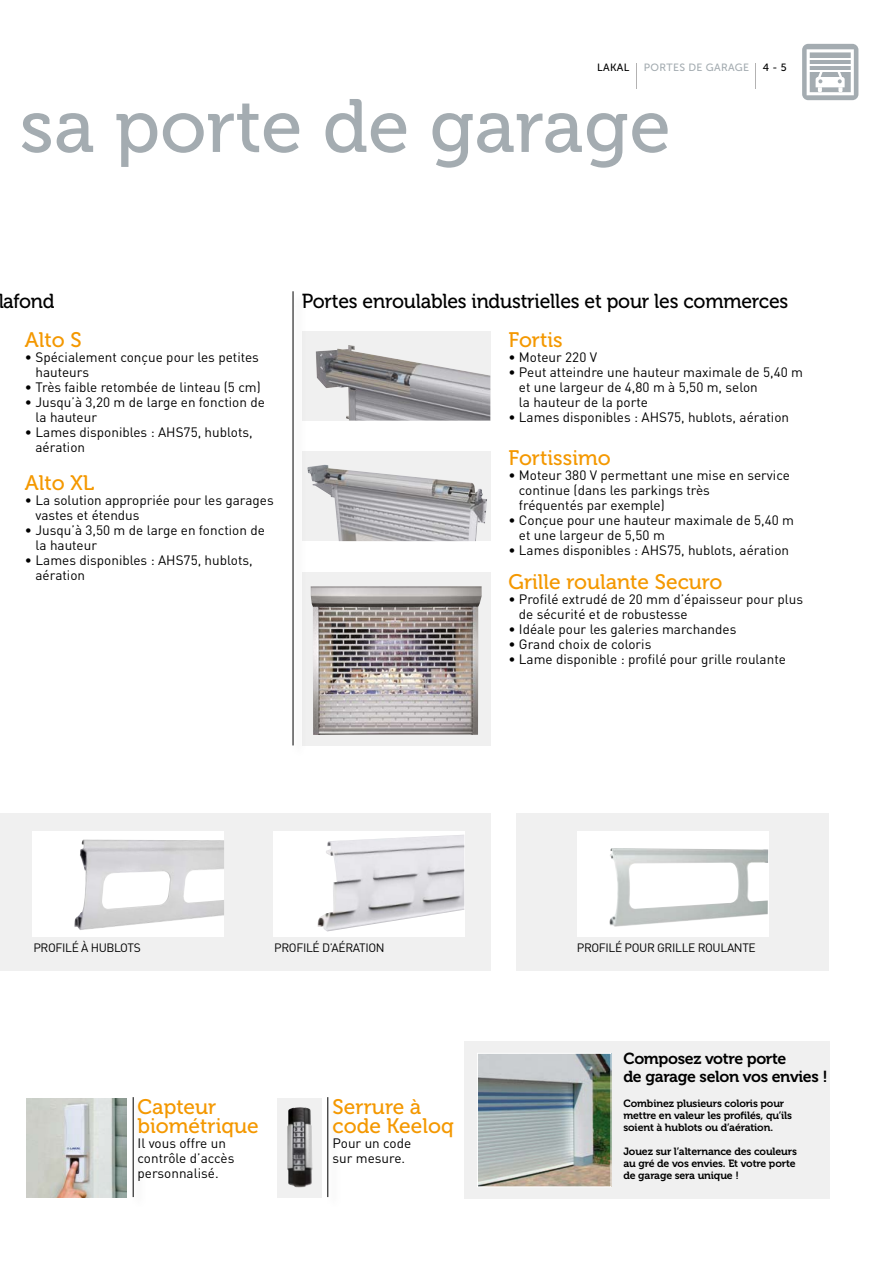
<style>
.page{position:relative;width:893px;height:1263px;background:#fff}
.page>*{position:absolute;margin:0;border:0;box-sizing:border-box;transform-origin:0 0}
.t1{font:75px "Museo 500";color:#a4acb1}
.t2{font:21px/19.5px "Museo 500";color:#f49800}
.t3{font:20.25px "Museo 500";letter-spacing:-.01em;color:#000;scale:.96 1}
.t4{font:15.9px/18px "Museo 700";letter-spacing:-.02em;color:#000}
.t5{font:13.5px/15px "DIN";color:#000}
.t6{font:12px "DIN";letter-spacing:-.03em;color:#000}
.t7{font:10.5px/12px "Museo 700";letter-spacing:-.01em;color:#000}
.t8{font:10.5px "Museo Sans 500";letter-spacing:.03em;color:#a4acb1}
.t9{font:10.5px "Museo Sans 500";letter-spacing:.03em;color:#000}
</style>
<div class="page">
<div style="left:0;top:813px;width:490px;height:157px;background:#f0f0f0"></div>
<div style="left:516px;top:813px;width:313px;height:157px;background:#f0f0f0"></div>
<div style="left:464px;top:1041px;width:366px;height:158px;background:#f0f0f0"></div>
<hr style="left:133px;top:1097px;width:1px;height:100px;background:#000">
<hr style="left:327px;top:1097px;width:1px;height:100px;background:#000">
<svg style="left:636px;top:63px;width:1px;height:26px"></svg>
<svg style="left:755px;top:63px;width:1px;height:26px"></svg>
<div style="left:802px;top:44px;width:56px;height:56px;background:#a4acb1;border-radius:6px"></div>
<svg style="left:807px;top:49px;width:47px;height:46px"></svg>
<div style="left:302px;top:331px;width:188px;height:90px;background:#f0f0f0"></div>
<img style="left:316px;top:345px;width:174px;height:76px">
<div style="left:302px;top:451px;width:188px;height:90px;background:#f0f0f0"></div>
<img style="left:308px;top:465px;width:179px;height:76px">
<div style="left:302px;top:572px;width:188px;height:173px;background:#f0f0f0"></div>
<img style="left:311px;top:586px;width:171px;height:149px">
<div style="left:290px;top:290px;width:18px;height:469px;background:#000;opacity:.3"></div>
<hr style="left:293px;top:291px;width:1px;height:454px;background:#000">
<div style="left:33px;top:831px;width:191px;height:106px;background:#fff"></div>
<img style="left:74px;top:839px;width:150px;height:91px">
<div style="left:273px;top:831px;width:191px;height:106px;background:#fff"></div>
<img style="left:318px;top:835px;width:146px;height:96px">
<div style="left:577px;top:831px;width:191px;height:106px;background:#fff"></div>
<img style="left:609px;top:848px;width:159px;height:79px">
<img style="left:27px;top:1098px;width:100px;height:100px">
<div style="left:278px;top:1098px;width:44px;height:100px;background:#f0f0f0"></div>
<img style="left:287px;top:1107px;width:26px;height:80px">
<img style="left:479px;top:1055px;width:130px;height:130px">
<div style="left:477px;top:1053px;width:134px;height:134px;border:1px solid #fff"></div>
<p class="t9" style="left:597px;top:62px;width:34px">LAKAL</p>
<p class="t8" style="left:644px;top:62px;width:107px">PORTES DE GARAGE</p>
<p class="t9" style="left:763px;top:62px;width:25px">4 - 5</p>
<h1 class="t1" style="left:20px;top:85px;width:653px">sa porte de garage</h1>
<h3 class="t3" style="left:-2px;top:290px;width:60px">lafond</h3>
<h3 class="t3" style="left:302px;top:290px;width:508px">Portes enroulables industrielles et pour les commerces</h3>
<h2 class="t2" style="left:25px;top:330px;width:58px">Alto S</h2>
<p class="t5" style="left:36px;top:349px;width:225px;text-indent:-11px">• Spécialement conçue pour les petites hauteurs</p>
<p class="t5" style="left:25px;top:379px;width:237px">• Très faible retombée de linteau (5 cm)</p>
<p class="t5" style="left:36px;top:394px;width:231px;text-indent:-11px">• Jusqu’à 3,20 m de large en fonction de la hauteur</p>
<p class="t5" style="left:36px;top:424px;width:219px;text-indent:-11px">• Lames disponibles : AHS75, hublots, aération</p>
<h2 class="t2" style="left:508px;top:330px;width:56px">Fortis</h2>
<p class="t5" style="left:508px;top:349px;width:90px">• Moteur 220 V</p>
<p class="t5" style="left:519px;top:364px;width:286px;text-indent:-11px">• Peut atteindre une hauteur maximale de 5,40 m et une largeur de 4,80 m à 5,50 m, selon<br>la hauteur de la porte</p>
<p class="t5" style="left:508px;top:409px;width:282px">• Lames disponibles : AHS75, hublots, aération</p>
<h2 class="t2" style="left:508px;top:448px;width:104px">Fortissimo</h2>
<p class="t5" style="left:519px;top:467px;width:273px;text-indent:-11px">• Moteur 380 V permettant une mise en service continue (dans les parkings très<br>fréquentés par exemple)</p>
<p class="t5" style="left:519px;top:512px;width:277px;text-indent:-11px">• Conçue pour une hauteur maximale de 5,40 m et une largeur de 5,50 m</p>
<p class="t5" style="left:508px;top:542px;width:282px">• Lames disponibles : AHS75, hublots, aération</p>
<h2 class="t2" style="left:508px;top:572px;width:216px">Grille roulante Securo</h2>
<p class="t5" style="left:519px;top:591px;width:286px;text-indent:-11px">• Profilé extrudé de 20 mm d’épaisseur pour plus de sécurité et de robustesse</p>
<p class="t5" style="left:508px;top:621px;width:230px">• Idéale pour les galeries marchandes</p>
<p class="t5" style="left:508px;top:636px;width:144px">• Grand choix de coloris</p>
<p class="t5" style="left:508px;top:651px;width:279px">• Lame disponible : profilé pour grille roulante</p>
<h2 class="t2" style="left:25px;top:474px;width:71px">Alto XL</h2>
<p class="t5" style="left:36px;top:493px;width:240px;text-indent:-11px">• La solution appropriée pour les garages vastes et étendus</p>
<p class="t5" style="left:36px;top:523px;width:231px;text-indent:-11px">• Jusqu’à 3,50 m de large en fonction de la hauteur</p>
<p class="t5" style="left:36px;top:553px;width:219px;text-indent:-11px">• Lames disponibles : AHS75, hublots, aération</p>
<p class="t6" style="left:33px;top:940px;width:109px">PROFILÉ À HUBLOTS</p>
<p class="t6" style="left:274px;top:940px;width:112px">PROFILÉ D’AÉRATION</p>
<p class="t6" style="left:577px;top:940px;width:180px">PROFILÉ POUR GRILLE ROULANTE</p>
<h2 class="t2" style="left:138px;top:1097px;width:123px">Capteur biométrique</h2>
<p class="t5" style="left:138px;top:1135px;width:98px">Il vous offre un contrôle d’accès personnalisé.</p>
<h2 class="t2" style="left:333px;top:1097px;width:123px">Serrure à code Keeloq</h2>
<p class="t5" style="left:333px;top:1135px;width:80px">Pour un code sur mesure.</p>
<p class="t4" style="left:623px;top:1050px;width:206px">Composez votre porte<br>de garage selon vos envies !</p>
<p class="t7" style="left:623px;top:1097px;width:170px">Combinez plusieurs coloris pour mettre en valeur les profilés, qu’ils soient à hublots ou d’aération.</p>
<p class="t7" style="left:623px;top:1145px;width:175px">Jouez sur l’alternance des couleurs au gré de vos envies. Et votre porte de garage sera unique !</p>
</div>
